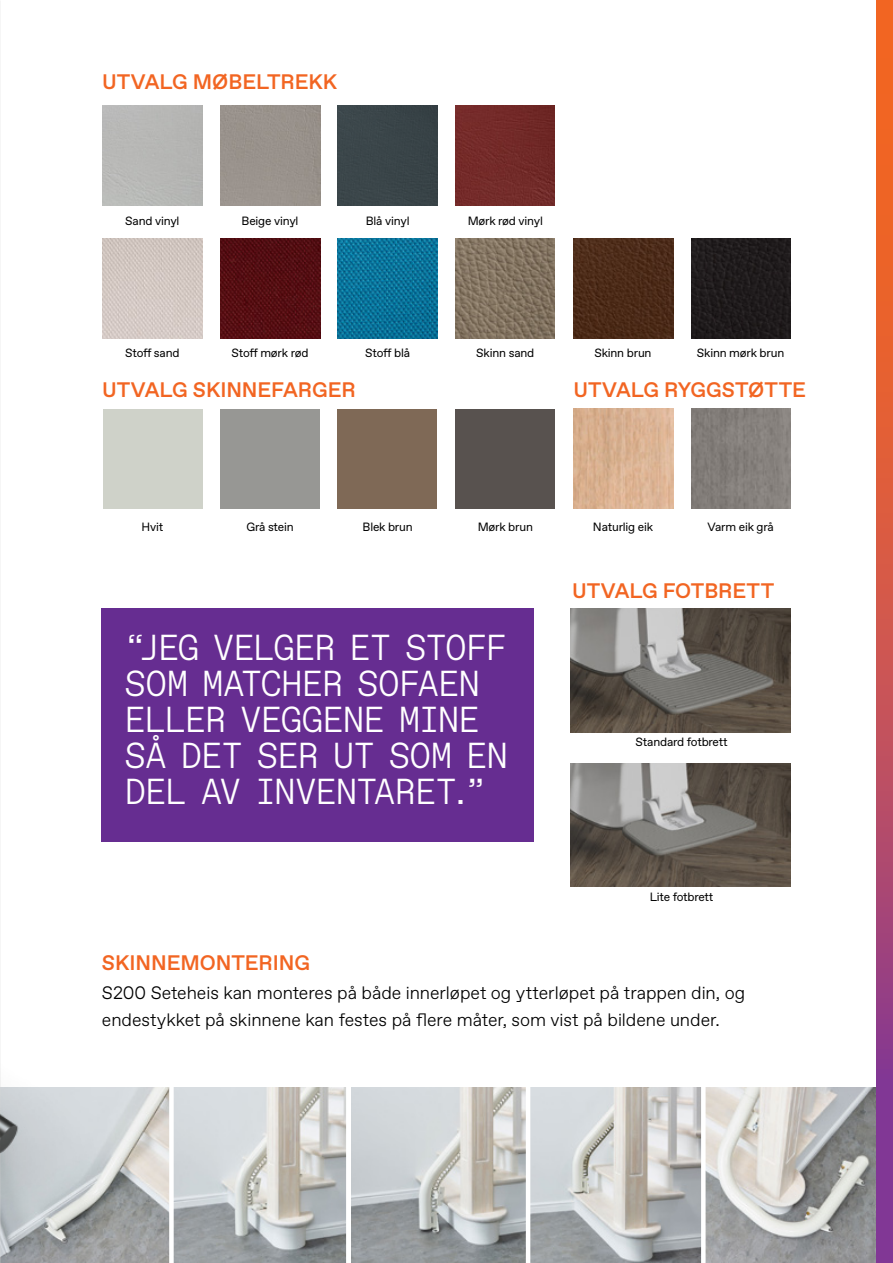
<style>
.page{position:relative;width:893px;height:1263px;background:#fff}
.page>*{position:absolute;margin:0;border:0;box-sizing:border-box;transform-origin:0 0}
.t1{font:300 36.15px/36.2px "TKE Type Mono";letter-spacing:-.035em;color:#fff}
.t2{font:500 21px "TKE Type";letter-spacing:-.005em;color:#f26522}
.t3{font:300 18px/27px "TKE Type";letter-spacing:-.005em;color:#000}
.t4{font:12px "TKE Type";letter-spacing:-.015em;color:#000}
</style>
<div class="page">
<img style="left:220px;top:1087px;width:126px;height:176px">
<img style="left:351px;top:1087px;width:175px;height:176px">
<svg style="left:530px;top:1087px;width:171px;height:176px;background:#bfc1c0"></svg>
<svg style="left:706px;top:1087px;width:170px;height:176px;background:#b6b6b4"></svg>
<svg style="left:876px;top:0;width:17px;height:1263px;background:#c35255"></svg>
<div style="left:103px;top:409px;width:100px;height:100px;background:#cfd2c9"></div>
<img style="left:103px;top:238px;width:100px;height:100px">
<div style="left:220px;top:409px;width:100px;height:100px;background:#979794"></div>
<img style="left:220px;top:238px;width:100px;height:100px">
<div style="left:220px;top:106px;width:100px;height:100px;background:#99928c"></div>
<div style="left:337px;top:409px;width:100px;height:100px;background:#7f6956"></div>
<img style="left:337px;top:238px;width:100px;height:100px">
<div style="left:337px;top:106px;width:100px;height:100px;background:#3a4549"></div>
<div style="left:455px;top:409px;width:100px;height:100px;background:#58524f"></div>
<img style="left:455px;top:238px;width:100px;height:100px">
<div style="left:455px;top:106px;width:100px;height:100px;background:#732a28"></div>
<img style="left:573px;top:409px;width:100px;height:100px">
<img style="left:573px;top:238px;width:100px;height:100px">
<img style="left:691px;top:409px;width:100px;height:100px">
<img style="left:691px;top:238px;width:100px;height:100px">
<img style="left:47px;top:608px;width:173px;height:655px">
<img style="left:0;top:1068px;width:47px;height:195px">
<div style="left:102px;top:609px;width:432px;height:233px;background:#662d91"></div>
<img style="left:570px;top:609px;width:220px;height:123px">
<img style="left:570px;top:763px;width:220px;height:124px">
<div style="left:169px;top:1083px;width:5px;height:180px;background:#fff"></div>
<h2 class="t2" style="left:102px;top:69px;width:237px">UTVALG MØBELTREKK</h2>
<p class="t4" style="left:125px;top:213px;width:56px">Sand vinyl</p>
<p class="t4" style="left:242px;top:213px;width:58px">Beige vinyl</p>
<p class="t4" style="left:366px;top:213px;width:45px">Blå vinyl</p>
<p class="t4" style="left:468px;top:213px;width:77px">Mørk rød vinyl</p>
<p class="t4" style="left:125px;top:346px;width:56px">Stoff sand</p>
<p class="t4" style="left:232px;top:346px;width:78px">Stoff mørk rød</p>
<p class="t4" style="left:365px;top:346px;width:46px">Stoff blå</p>
<p class="t4" style="left:476px;top:346px;width:60px">Skinn sand</p>
<p class="t4" style="left:594px;top:346px;width:59px">Skinn brun</p>
<p class="t4" style="left:697px;top:346px;width:89px">Skinn mørk brun</p>
<h2 class="t2" style="left:102px;top:377px;width:255px">UTVALG SKINNEFARGER</h2>
<h2 class="t2" style="left:573px;top:377px;width:234px">UTVALG RYGGSTØTTE</h2>
<p class="t4" style="left:142px;top:519px;width:23px">Hvit</p>
<p class="t4" style="left:246px;top:519px;width:49px">Grå stein</p>
<p class="t4" style="left:363px;top:519px;width:52px">Blek brun</p>
<p class="t4" style="left:478px;top:519px;width:57px">Mørk brun</p>
<p class="t4" style="left:593px;top:519px;width:62px">Naturlig eik</p>
<p class="t4" style="left:707px;top:519px;width:68px">Varm eik grå</p>
<h1 class="t1" style="left:125px;top:629px;width:385px">“JEG VELGER ET STOFF<br>SOM MATCHER SOFAEN<br>ELLER VEGGENE MINE<br>SÅ DET SER UT SOM EN<br>DEL AV INVENTARET.”</h1>
<h2 class="t2" style="left:102px;top:950px;width:210px">SKINNEMONTERING</h2>
<h2 class="t2" style="left:572px;top:579px;width:204px">UTVALG FOTBRETT</h2>
<p class="t4" style="left:636px;top:735px;width:94px">Standard fotbrett</p>
<p class="t4" style="left:650px;top:890px;width:65px">Lite fotbrett</p>
<h3 class="t3" style="left:102px;top:979px;width:645px">S200 Seteheis kan monteres på både innerløpet og ytterløpet på trappen din, og endestykket på skinnene kan festes på flere måter, som vist på bildene under.</h3>
</div>
